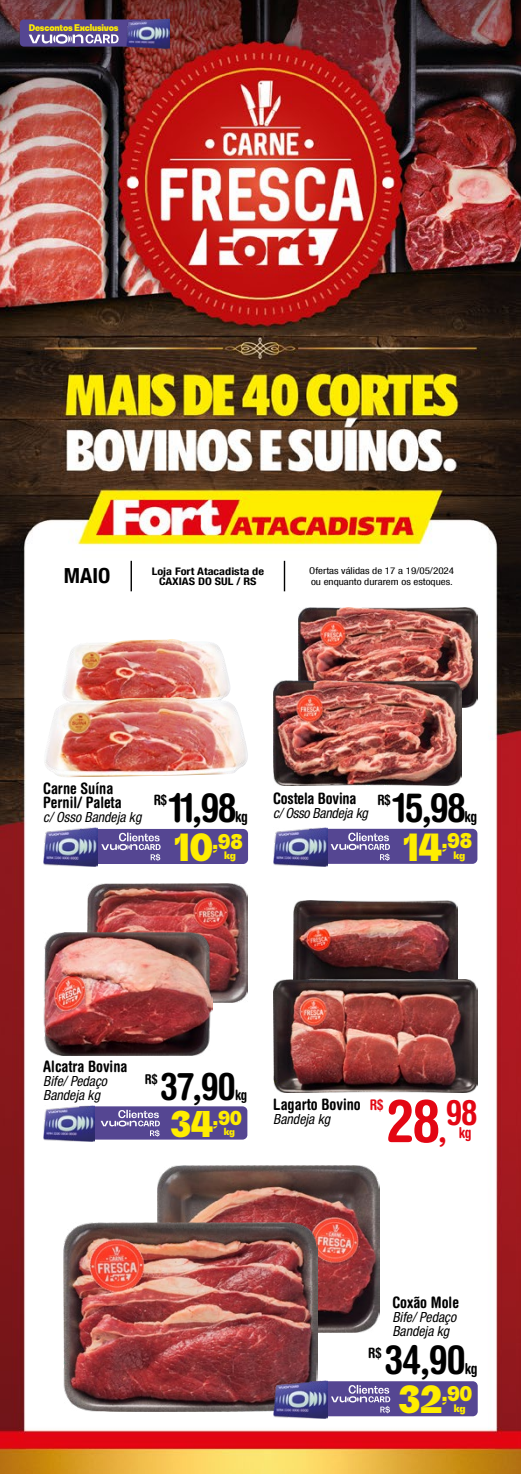
<style>
.page{position:relative;width:521px;height:1474px;background:#fff}
.page>*{position:absolute;margin:0;border:0;box-sizing:border-box;transform-origin:0 0}
.t1{font:700 condensed 59.15px "Helvetica Rounded LT Std";color:#e30613}
.t2{font:700 condensed 40.07px "Helvetica Rounded LT Std";letter-spacing:-.04em;color:#000}
.t3{font:700 condensed 37.98px "Helvetica Rounded LT Std";color:#000}
.t4{font:700 condensed 34.82px "Helvetica Rounded LT Std";color:#e30613}
.t5{font:700 condensed 20.82px "Helvetica Neue LT Com";color:#000;scale:1.06 1}
.t6{font:900 20.12px "Bw Gradual DEMO";color:#ffed00;scale:.93 1}
.t7{font:900 19.07px "Bw Gradual DEMO";color:#ffed00;scale:.93 1}
.t8{font:700 condensed 15.75px/14px "Helvetica Rounded LT Std";color:#000}
.t9{font:700 condensed 15.05px "Helvetica Rounded LT Std";color:#000}
.t10{font:700 condensed 15.05px "Helvetica Rounded LT Std";color:#e30613}
.t11{font:700 condensed 14.7px "Helvetica Rounded LT Std";color:#e30613}
.t12{font:700 condensed 14.35px "Helvetica Rounded LT Std";color:#000}
.t13{font:italic condensed 14px/14px "Helvetica Neue LT Com";color:#000}
.t14{font:700 condensed 13.47px "Helvetica Rounded LT Std";color:#000}
.t15{font:700 condensed 10.5px/10.5px "Helvetica Neue LT Com";color:#000;text-align:center;scale:1.18 1}
.t16{font:900 9.8px "Bw Gradual DEMO";color:#ffed00}
.t17{font:condensed 9.45px/10.5px "Helvetica Neue LT Com";color:#000;scale:1.18 1}
.t18{font:900 9.28px "Bw Gradual DEMO";color:#ffed00}
.t19{font:900 9.1px "Bw Gradual DEMO";letter-spacing:-.02em;color:#ffed00;scale:.93 1}
.s1{font-size:37.1px}
.s2{font-size:35.18px}
.s3{font-size:35px}
</style>
<div class="page">
<img style="left:0;top:0;width:521px;height:1473px">
<hr style="left:131px;top:561px;width:1px;height:30px;background:#000">
<hr style="left:284px;top:561px;width:1px;height:30px;background:#000">
<img style="left:273px;top:827px;width:54px;height:39px">
<svg style="left:294px;top:828px;width:183px;height:35px"></svg>
<img style="left:298px;top:608px;width:180px;height:100px">
<img style="left:273px;top:680px;width:189px;height:105px">
<img style="left:88px;top:883px;width:159px;height:119px">
<img style="left:43px;top:932px;width:170px;height:123px">
<img style="left:43px;top:1105px;width:52px;height:36px">
<svg style="left:64px;top:1106px;width:183px;height:33px"></svg>
<img style="left:293px;top:900px;width:164px;height:79px">
<img style="left:273px;top:979px;width:204px;height:113px">
<img style="left:157px;top:1165px;width:223px;height:166px">
<img style="left:64px;top:1221px;width:253px;height:190px">
<img style="left:274px;top:1379px;width:54px;height:39px">
<svg style="left:294px;top:1381px;width:184px;height:35px"></svg>
<img style="left:43px;top:827px;width:54px;height:39px">
<svg style="left:65px;top:829px;width:183px;height:35px"></svg>
<img style="left:62px;top:639px;width:168px;height:58px">
<img style="left:44px;top:697px;width:204px;height:80px">
<svg style="left:20px;top:19px;width:107px;height:28px"></svg>
<img style="left:127px;top:18px;width:42px;height:31px">
<p class="t19" style="left:29px;top:21px;width:98px">Descontos Exclusivos</p>
<h3 class="t5" style="left:64px;top:563px;width:45px">MAIO</h3>
<p class="t15" style="left:152px;top:565px;width:97px">Loja Fort Atacadista de<br>CAXIAS DO SUL / RS</p>
<p class="t17" style="left:309px;top:565px;width:124px">Ofertas válidas de 17 a 19/05/2024 ou enquanto durarem os estoques.</p>
<p class="t8" style="left:43px;top:781px;width:80px">Carne Suína<br>Pernil/ Paleta</p>
<p class="t13" style="left:43px;top:809px;width:100px">c/ Osso Bandeja kg</p>
<p class="t12" style="left:154px;top:791px;width:15px">R$</p>
<h2 class="t2" style="left:170px;top:783px;width:69px">11,98</h2>
<p class="t9" style="left:235px;top:807px;width:14px">kg</p>
<h3 class="t6" style="left:174px;top:827px;width:75px"><span class="s1">10</span>,98</h3>
<p class="t16" style="left:224px;top:849px;width:13px">kg</p>
<p class="t8" style="left:273px;top:791px;width:85px">Costela Bovina</p>
<p class="t13" style="left:273px;top:805px;width:96px">c/ Osso Bandeja kg</p>
<p class="t12" style="left:377px;top:791px;width:15px">R$</p>
<h2 class="t2" style="left:393px;top:783px;width:75px">15,98</h2>
<p class="t9" style="left:464px;top:807px;width:14px">kg</p>
<h3 class="t6" style="left:403px;top:827px;width:75px"><span class="s1">14</span>,98</h3>
<p class="t16" style="left:453px;top:848px;width:13px">kg</p>
<p class="t8" style="left:43px;top:1058px;width:86px">Alcatra Bovina</p>
<p class="t13" style="left:43px;top:1073px;width:65px">Bife/ Pedaço<br>Bandeja kg</p>
<p class="t14" style="left:145px;top:1071px;width:14px">R$</p>
<h3 class="t3" style="left:160px;top:1062px;width:77px">37,90</h3>
<p class="t12" style="left:235px;top:1085px;width:14px">kg</p>
<h3 class="t7" style="left:170px;top:1105px;width:78px"><span class="s2">34</span>,90</h3>
<p class="t18" style="left:224px;top:1125px;width:13px">kg</p>
<p class="t8" style="left:273px;top:1097px;width:89px">Lagarto Bovino</p>
<p class="t13" style="left:273px;top:1112px;width:58px">Bandeja kg</p>
<p class="t11" style="left:370px;top:1095px;width:15px">R$</p>
<h1 class="t1" style="left:386px;top:1085px;width:62px">28<span class="s3">,</span></h1>
<h3 class="t4" style="left:446px;top:1091px;width:33px">98</h3>
<p class="t10" style="left:459px;top:1123px;width:14px">kg</p>
<p class="t8" style="left:392px;top:1295px;width:68px">Coxão Mole</p>
<p class="t13" style="left:392px;top:1310px;width:65px">Bife/ Pedaço<br>Bandeja kg</p>
<p class="t12" style="left:368px;top:1343px;width:15px">R$</p>
<h2 class="t2" style="left:384px;top:1335px;width:83px">34,90</h2>
<p class="t9" style="left:465px;top:1359px;width:15px">kg</p>
<h3 class="t6" style="left:399px;top:1379px;width:81px"><span class="s1">32</span>,90</h3>
<p class="t16" style="left:454px;top:1401px;width:13px">kg</p>
</div>
